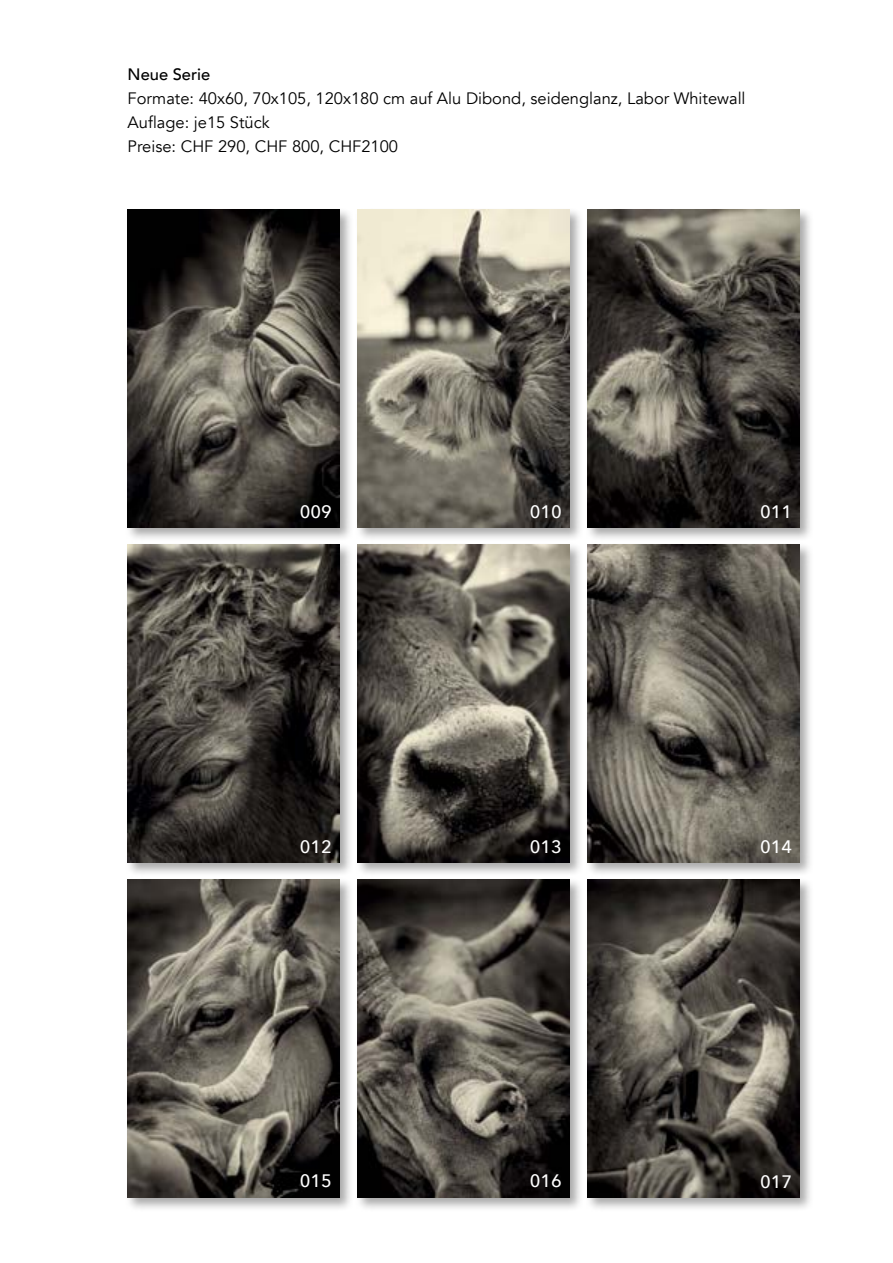
<style>
.page{position:relative;width:893px;height:1263px;background:#fff}
.page>*{position:absolute;margin:0;border:0;box-sizing:border-box;transform-origin:0 0}
.t1{font:500 18px "Avenir Next";color:#fff}
.t2{font:16.5px/24px "Avenir";color:#000}
.t3{font:500 16.5px "Avenir";color:#000}
</style>
<div class="page">
<div style="left:126px;top:208px;width:228px;height:334px;background:#000;opacity:.34"></div>
<img style="left:128px;top:209px;width:212px;height:318px">
<div style="left:356px;top:208px;width:228px;height:334px;background:#000;opacity:.34"></div>
<img style="left:358px;top:209px;width:212px;height:318px">
<div style="left:586px;top:208px;width:228px;height:334px;background:#000;opacity:.34"></div>
<img style="left:588px;top:209px;width:212px;height:318px">
<div style="left:126px;top:543px;width:228px;height:334px;background:#000;opacity:.34"></div>
<img style="left:128px;top:544px;width:212px;height:318px">
<div style="left:356px;top:543px;width:228px;height:334px;background:#000;opacity:.34"></div>
<img style="left:358px;top:544px;width:212px;height:318px">
<div style="left:586px;top:543px;width:228px;height:334px;background:#000;opacity:.34"></div>
<img style="left:588px;top:544px;width:212px;height:318px">
<div style="left:126px;top:877px;width:228px;height:335px;background:#000;opacity:.34"></div>
<img style="left:128px;top:879px;width:212px;height:318px">
<div style="left:356px;top:877px;width:228px;height:335px;background:#000;opacity:.34"></div>
<img style="left:358px;top:879px;width:212px;height:318px">
<div style="left:586px;top:877px;width:228px;height:335px;background:#000;opacity:.34"></div>
<img style="left:588px;top:879px;width:212px;height:318px">
<p class="t3" style="left:128px;top:60px;width:84px">Neue Serie</p>
<p class="t2" style="left:128px;top:87px;width:619px">Formate: 40x60, 70x105, 120x180 cm auf Alu Dibond, seidenglanz, Labor Whitewall<br>Auflage: je15 Stück<br>Preise: CHF 290, CHF 800, CHF2100</p>
<p class="t1" style="left:300px;top:496px;width:34px">009</p>
<p class="t1" style="left:530px;top:496px;width:34px">010</p>
<p class="t1" style="left:760px;top:496px;width:34px">011</p>
<p class="t1" style="left:300px;top:831px;width:34px">012</p>
<p class="t1" style="left:530px;top:831px;width:34px">013</p>
<p class="t1" style="left:760px;top:831px;width:34px">014</p>
<p class="t1" style="left:300px;top:1165px;width:34px">015</p>
<p class="t1" style="left:530px;top:1165px;width:34px">016</p>
<p class="t1" style="left:760px;top:1166px;width:34px">017</p>
</div>
